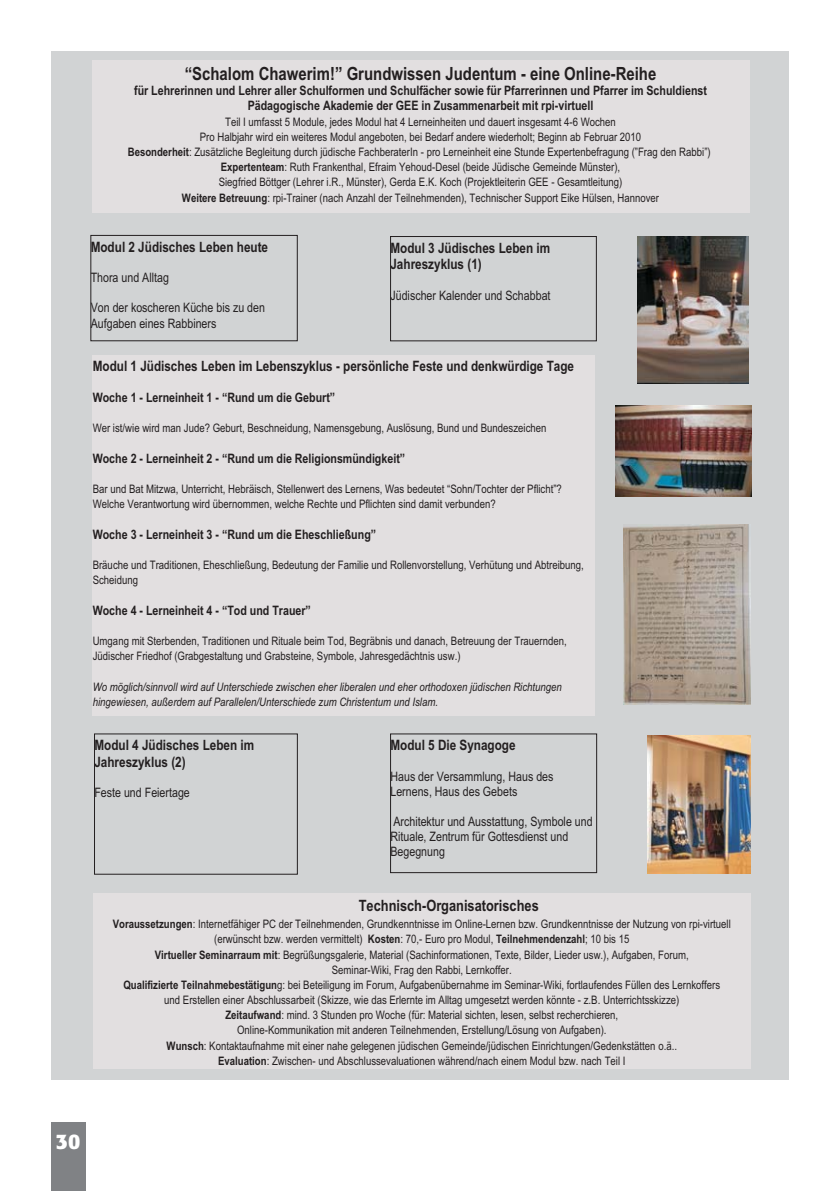
<style>
.page{position:relative;width:840px;height:1191px;background:#fff}
.page>*{position:absolute;margin:0;border:0;box-sizing:border-box;transform-origin:0 0}
.t1{font:700 21px "Formata";color:#fff}
.t2{font:700 18.2px "Arial Narrow";color:#231f20}
.t3{font:700 15.6px "Arial Narrow";color:#231f20}
.t4{font:700 14.2px/16.4px "Arial Narrow";color:#231f20}
.t5{font:700 13px/15.4px "Arial Narrow";color:#231f20;text-align:center}
.t6{font:13px/15.2px "Arial Narrow";color:#231f20}
.t7{font:11.6px/15.2px "Arial Narrow";color:#231f20}
.t8{font:italic 11.6px/15.2px "Arial Narrow";color:#231f20}
.s1{font-weight:700}
</style>
<div class="page">
<div style="left:51px;top:1123px;width:34px;height:68px;background:#808285"></div>
<div style="left:51px;top:51px;width:737px;height:1028px;background:#d1d3d4"></div>
<div style="left:91px;top:60px;width:658px;height:153px;background:#e2dfe0"></div>
<div style="left:93px;top:355px;width:502px;height:360px;background:#e2dfe0"></div>
<div style="left:390px;top:236px;width:206px;height:105px;border:1px solid #231f20"></div>
<div style="left:91px;top:235px;width:206px;height:106px;border:1px solid #231f20"></div>
<div style="left:93px;top:892px;width:657px;height:176px;background:#e2dfe0"></div>
<img style="left:623px;top:524px;width:126px;height:180px">
<img style="left:615px;top:405px;width:136px;height:91px">
<img style="left:637px;top:237px;width:110px;height:147px">
<img style="left:647px;top:735px;width:103px;height:138px">
<h2 class="t2" style="left:185px;top:67px;width:473px">“Schalom Chawerim!” Grundwissen Judentum - eine Online-Reihe</h2>
<p class="t5" style="left:134px;top:84px;width:574px">für Lehrerinnen und Lehrer aller Schulformen und Schulfächer sowie für Pfarrerinnen und Pfarrer im Schuldienst<br>Pädagogische Akademie der GEE in Zusammenarbeit mit rpi-virtuell</p>
<p class="t7" style="left:128px;top:115px;width:584px;text-align:center">Teil I umfasst 5 Module, jedes Modul hat 4 Lerneinheiten und dauert insgesamt 4-6 Wochen<br>Pro Halbjahr wird ein weiteres Modul angeboten, bei Bedarf andere wiederholt; Beginn ab Februar 2010<br><span class="s1">Besonderheit</span>: Zusätzliche Begleitung durch jüdische FachberaterIn - pro Lerneinheit eine Stunde Expertenbefragung (”Frag den Rabbi”)<br><span class="s1">Expertenteam</span>: Ruth Frankenthal, Efraim Yehoud-Desel (beide Jüdische Gemeinde Münster),<br>Siegfried Böttger (Lehrer i.R., Münster), Gerda E.K. Koch (Projektleiterin GEE - Gesamtleitung)<br><span class="s1">Weitere Betreuung</span>: rpi-Trainer (nach Anzahl der Teilnehmenden), Technischer Support Eike Hülsen, Hannover</p>
<p class="t4" style="left:91px;top:240px;width:179px">Modul 2 Jüdisches Leben heute</p>
<p class="t6" style="left:91px;top:271px;width:80px">Thora und Alltag</p>
<p class="t6" style="left:91px;top:301px;width:176px">Von der koscheren Küche bis zu den<br>Aufgaben eines Rabbiners</p>
<p class="t4" style="left:390px;top:241px;width:161px">Modul 3 Jüdisches Leben im<br>Jahreszyklus (1)</p>
<p class="t6" style="left:390px;top:289px;width:161px">Jüdischer Kalender und Schabbat</p>
<p class="t4" style="left:93px;top:359px;width:482px">Modul 1 Jüdisches Leben im Lebenszyklus - persönliche Feste und denkwürdige Tage</p>
<p class="t5" style="left:93px;top:391px;width:244px">Woche 1 - Lerneinheit 1 - “Rund um die Geburt”</p>
<p class="t7" style="left:93px;top:422px;width:455px">Wer ist/wie wird man Jude? Geburt, Beschneidung, Namensgebung, Auslösung, Bund und Bundeszeichen</p>
<p class="t5" style="left:93px;top:452px;width:314px">Woche 2 - Lerneinheit 2 - “Rund um die Religionsmündigkeit”</p>
<p class="t7" style="left:93px;top:482px;width:470px">Bar und Bat Mitzwa, Unterricht, Hebräisch, Stellenwert des Lernens, Was bedeutet “Sohn/Tochter der Pflicht”?<br>Welche Verantwortung wird übernommen, welche Rechte und Pflichten sind damit verbunden?</p>
<p class="t5" style="left:93px;top:528px;width:285px">Woche 3 - Lerneinheit 3 - “Rund um die Eheschließung”</p>
<p class="t7" style="left:93px;top:558px;width:492px">Bräuche und Traditionen, Eheschließung, Bedeutung der Familie und Rollenvorstellung, Verhütung und Abtreibung,<br>Scheidung</p>
<p class="t5" style="left:93px;top:604px;width:219px">Woche 4 - Lerneinheit 4 - “Tod und Trauer”</p>
<p class="t7" style="left:93px;top:634px;width:475px">Umgang mit Sterbenden, Traditionen und Rituale beim Tod, Begräbnis und danach, Betreuung der Trauernden,<br>Jüdischer Friedhof (Grabgestaltung und Grabsteine, Symbole, Jahresgedächtnis usw.)</p>
<p class="t8" style="left:93px;top:680px;width:470px">Wo möglich/sinnvoll wird auf Unterschiede zwischen eher liberalen und eher orthodoxen jüdischen Richtungen hingewiesen, außerdem auf Parallelen/Unterschiede zum Christentum und Islam.</p>
<p class="t4" style="left:94px;top:738px;width:161px">Modul 4 Jüdisches Leben im<br>Jahreszyklus (2)</p>
<p class="t6" style="left:94px;top:786px;width:97px">Feste und Feiertage</p>
<p class="t4" style="left:390px;top:738px;width:127px">Modul 5 Die Synagoge</p>
<p class="t6" style="left:390px;top:769px;width:164px">Haus der Versammlung, Haus des<br>Lernens, Haus des Gebets</p>
<p class="t6" style="left:390px;top:815px;width:204px">Architektur und Ausstattung, Symbole und<br>Rituale, Zentrum für Gottesdienst und<br>Begegnung</p>
<h3 class="t3" style="left:358px;top:899px;width:181px">Technisch-Organisatorisches</h3>
<p class="t7" style="left:113px;top:917px;width:619px;text-align:center"><span class="s1">Voraussetzungen</span>: Internetfähiger PC der Teilnehmenden, Grundkenntnisse im Online-Lernen bzw. Grundkenntnisse der Nutzung von rpi-virtuell (erwünscht bzw. werden vermittelt) <span class="s1">Kosten</span>: 70,- Euro pro Modul, <span class="s1">Teilnehmendenzahl</span>; 10 bis 15<br><span class="s1">Virtueller Seminarraum mit</span>: Begrüßungsgalerie, Material (Sachinformationen, Texte, Bilder, Lieder usw.), Aufgaben, Forum,<br>Seminar-Wiki, Frag den Rabbi, Lernkoffer.<br><span class="s1">Qualifizierte Teilnahmebestätigun</span>g: bei Beteiligung im Forum, Aufgabenübernahme im Seminar-Wiki, fortlaufendes Füllen des Lernkoffers<br>und Erstellen einer Abschlussarbeit (Skizze, wie das Erlernte im Alltag umgesetzt werden könnte - z.B. Unterrichtsskizze)<br><span class="s1">Zeitaufwand</span>: mind. 3 Stunden pro Woche (für: Material sichten, lesen, selbst recherchieren,<br>Online-Kommunikation mit anderen Teilnehmenden, Erstellung/Lösung von Aufgaben).<br><span class="s1">Wunsch</span>: Kontaktaufnahme mit einer nahe gelegenen jüdischen Gemeinde/jüdischen Einrichtungen/Gedenkstätten o.ä..<br><span class="s1">Evaluation</span>: Zwischen- und Abschlussevaluationen während/nach einem Modul bzw. nach Teil I</p>
<h1 class="t1" style="left:56px;top:1132px;width:26px">30</h1>
</div>
